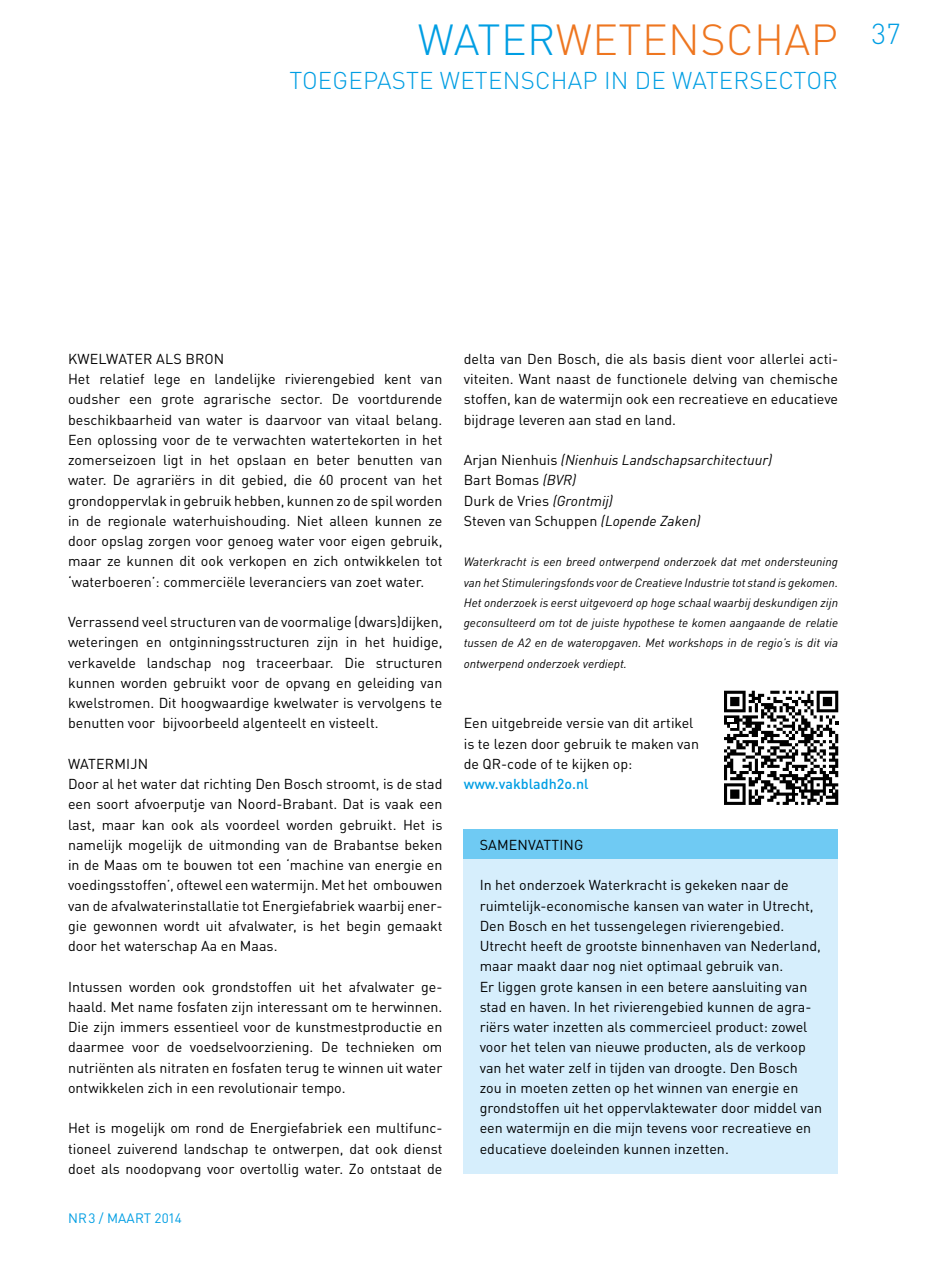
<style>
.page{position:relative;width:936px;height:1263px;background:#fff}
.page>*{position:absolute;margin:0;border:0;box-sizing:border-box;transform-origin:0 0}
.t1{font:300 42.9px "DIN Pro";letter-spacing:.01em;color:#ee7620}
.t2{font:300 28.5px "DIN Pro";color:#009ee3}
.t3{font:300 24px "DIN Pro";letter-spacing:.01em;color:#009ee3}
.t4{font:14.25px/20.2px "DIN Pro";color:#000}
.t5{font:italic 14.25px/20.2px "DIN Pro";color:#000}
.t6{font:500 14.25px "DIN Pro";color:#009ee3}
.t7{font:13.5px "DIN Pro";letter-spacing:.01em;color:#009ee3}
.t8{font:italic 12px/20.2px "DIN Pro";color:#000;text-align:justify}
.s1{color:#009ee3}
.s2{font-style:normal}
</style>
<div class="page">
<div style="left:463px;top:859px;width:375px;height:315px;background:#d6eefc"></div>
<div style="left:463px;top:830px;width:375px;height:29px;background:#6fcaf3"></div>
<svg style="left:724px;top:691px;width:114px;height:114px"></svg>
<h1 class="t1" style="left:418px;top:6px;width:421px"><span class="s1">WATER</span>WETENSCHAP</h1>
<h3 class="t3" style="left:289px;top:62px;width:550px">TOEGEPASTE WETENSCHAP IN DE WATERSECTOR</h3>
<h2 class="t2" style="left:871px;top:12px;width:31px">37</h2>
<p class="t4" style="left:68px;top:347px;width:376px">KWELWATER ALS BRON<br>Het relatief lege en landelijke rivierengebied kent van oudsher een grote agrarische sector. De voortdurende beschikbaarheid van water is daarvoor van vitaal belang.<br>Een oplossing voor de te verwachten watertekorten in het zomerseizoen ligt in het opslaan en beter benutten van water. De agrariërs in dit gebied, die 60 procent van het grondoppervlak in gebruik hebben, kunnen zo de spil worden in de regionale waterhuishouding. Niet alleen kunnen ze door opslag zorgen voor genoeg water voor eigen gebruik, maar ze kunnen dit ook verkopen en zich ontwikkelen tot ‘waterboeren’: commerciële leveranciers van zoet water.</p>
<p class="t4" style="left:68px;top:610px;width:376px;text-align:justify">Verrassend veel structuren van de voormalige (dwars)dijken, weteringen en ontginningsstructuren zijn in het huidige, verkavelde landschap nog traceerbaar. Die structuren kunnen worden gebruikt voor de opvang en geleiding van kwelstromen. Dit hoogwaardige kwelwater is vervolgens te benutten voor bijvoorbeeld algenteelt en visteelt.</p>
<p class="t4" style="left:68px;top:752px;width:376px">WATERMIJN<br>Door al het water dat richting Den Bosch stroomt, is de stad een soort afvoerputje van Noord-Brabant. Dat is vaak een last, maar kan ook als voordeel worden gebruikt. Het is namelijk mogelijk de uitmonding van de Brabantse beken in de Maas om te bouwen tot een ‘machine van energie en voedingsstoffen’, oftewel een watermijn. Met het ombouwen van de afvalwaterinstallatie tot Energiefabriek waarbij ener&shy;gie gewonnen wordt uit afvalwater, is het begin gemaakt door het waterschap Aa en Maas.</p>
<p class="t4" style="left:68px;top:975px;width:376px;text-align:justify">Intussen worden ook grondstoffen uit het afvalwater ge&shy;haald. Met name fosfaten zijn interessant om te herwinnen.<br>Die zijn immers essentieel voor de kunstmestproductie en daarmee voor de voedselvoorziening. De technieken om nutriënten als nitraten en fosfaten terug te winnen uit water ontwikkelen zich in een revolutionair tempo.</p>
<p class="t4" style="left:68px;top:1117px;width:376px;text-align:justify">Het is mogelijk om rond de Energiefabriek een multifunc&shy;tioneel zuiverend landschap te ontwerpen, dat ook dienst doet als noodopvang voor overtollig water. Zo ontstaat de</p>
<p class="t7" style="left:68px;top:1208px;width:115px">NR3 / MAART 2014</p>
<p class="t4" style="left:463px;top:347px;width:376px;text-align:justify">delta van Den Bosch, die als basis dient voor allerlei acti&shy;viteiten. Want naast de functionele delving van chemische stoffen, kan de watermijn ook een recreatieve en educatieve bijdrage leveren aan stad en land.</p>
<p class="t5" style="left:463px;top:448px;width:310px"><span class="s2">Arjan Nienhuis</span> (Nienhuis Landschapsarchitectuur)<br><span class="s2">Bart Bomas</span> (BVR)<br><span class="s2">Durk de Vries</span> (Grontmij)<br><span class="s2">Steven van Schuppen</span> (Lopende Zaken)</p>
<p class="t8" style="left:463px;top:551px;width:376px">Waterkracht is een breed ontwerpend onderzoek dat met ondersteuning van het Stimuleringsfonds voor de Creatieve Industrie tot stand is gekomen.<br>Het onderzoek is eerst uitgevoerd op hoge schaal waarbij deskundigen zijn geconsulteerd om tot de juiste hypothese te komen aangaande de relatie tussen de A2 en de wateropgaven. Met workshops in de regio’s is dit via ontwerpend onderzoek verdiept.</p>
<p class="t4" style="left:463px;top:712px;width:237px">Een uitgebreide versie van dit artikel is te lezen door gebruik te maken van de QR-code of te kijken op:</p>
<p class="t6" style="left:463px;top:772px;width:126px">www.vakbladh2o.nl</p>
<p class="t4" style="left:479px;top:833px;width:105px">SAMENVATTING</p>
<p class="t4" style="left:479px;top:874px;width:344px">In het onderzoek Waterkracht is gekeken naar de ruimtelijk-economische kansen van water in Utrecht, Den Bosch en het tussengelegen rivierengebied.<br>Utrecht heeft de grootste binnenhaven van Nederland, maar maakt daar nog niet optimaal gebruik van.<br>Er liggen grote kansen in een betere aansluiting van stad en haven. In het rivierengebied kunnen de agra&shy;riërs water inzetten als commercieel product: zowel voor het telen van nieuwe producten, als de verkoop van het water zelf in tijden van droogte. Den Bosch zou in moeten zetten op het winnen van energie en grondstoffen uit het oppervlaktewater door middel van een watermijn en die mijn tevens voor recreatieve en educatieve doeleinden kunnen inzetten.</p>
</div>
